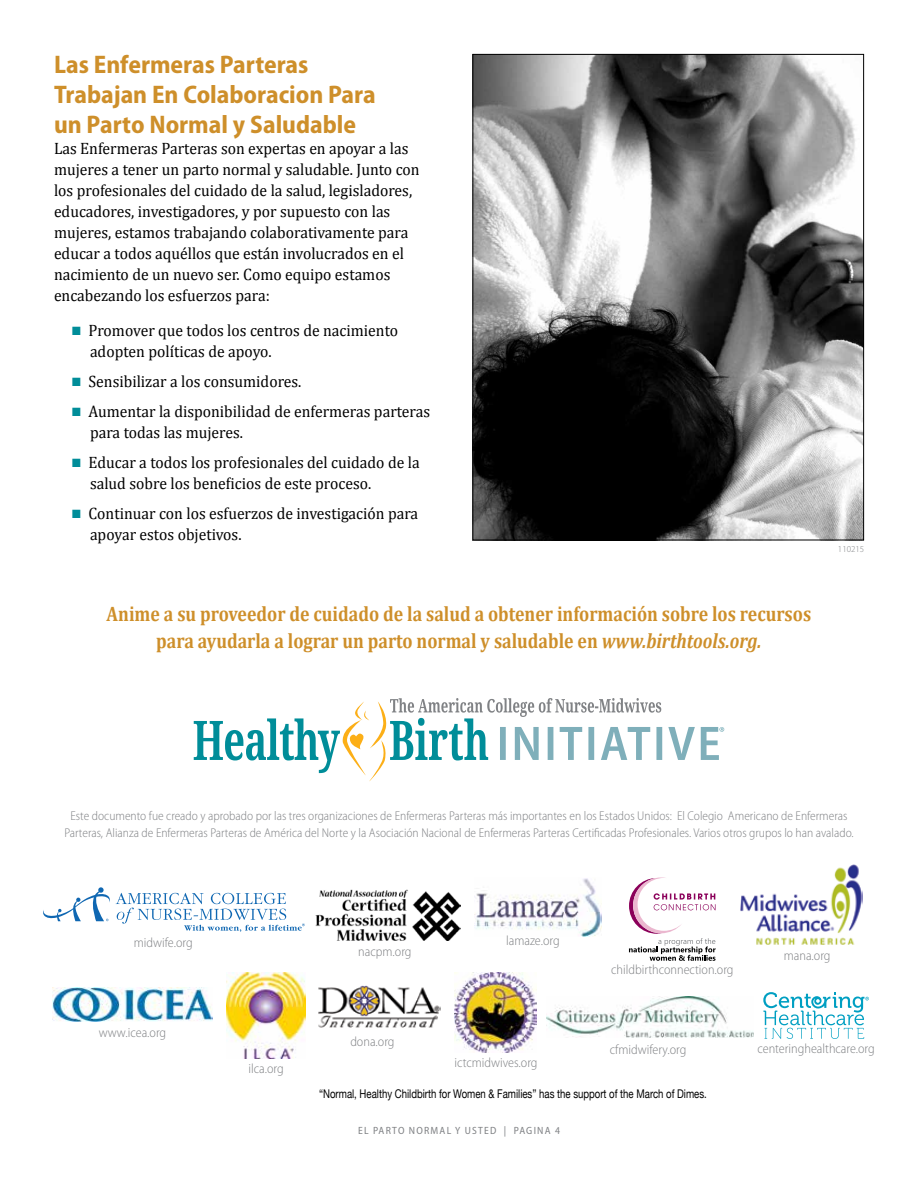
<style>
.page{position:relative;width:918px;height:1188px;background:#fff}
.page>*{position:absolute;margin:0;border:0;box-sizing:border-box;transform-origin:0 0}
.t1{font:700 semi-condensed 25.5px/30px "Myriad Pro";color:#ce8f2a}
.t2{font:700 21px/27px "Cambria";color:#ce8f2a;text-align:center;scale:.85 1}
.t3{font:16.5px/21px "Cambria";color:#000;scale:.95 1}
.t4{font:300 semi-condensed 13.5px "Myriad Pro";color:#808285}
.t5{font:300 semi-condensed 12.75px/17.2px "Myriad Pro";color:#808285;text-align:center}
.t6{font:12px "Helvetica Neue";color:#000;scale:.8 1}
.t7{font:semi-condensed 10.5px "Myriad Pro";letter-spacing:.12em;color:#808285}
.t8{font:300 9px "Myriad Pro";color:#808285}
.s1{color:#008d99}
.s2{font-style:italic}
</style>
<div class="page">
<img style="left:474px;top:56px;width:388px;height:482px">
<svg style="left:43px;top:887px;width:67px;height:34px"></svg>
<svg style="left:116px;top:893px;width:189px;height:39px"></svg>
<img style="left:740px;top:864px;width:123px;height:81px">
<img style="left:315px;top:889px;width:146px;height:52px">
<img style="left:455px;top:973px;width:81px;height:80px">
<img style="left:475px;top:878px;width:126px;height:59px">
<img style="left:318px;top:986px;width:122px;height:42px">
<img style="left:227px;top:973px;width:78px;height:86px">
<svg style="left:763px;top:992px;width:106px;height:47px"></svg>
<img style="left:547px;top:996px;width:206px;height:42px">
<svg style="left:629px;top:877px;width:87px;height:84px"></svg>
<img style="left:52px;top:987px;width:161px;height:35px">
<svg style="left:194px;top:698px;width:530px;height:84px"></svg>
<h1 class="t1" style="left:54px;top:50px;width:323px">Las Enfermeras Parteras<br>Trabajan En Colaboracion Para un Parto Normal y Saludable</h1>
<p class="t3" style="left:54px;top:138px;width:386px">Las Enfermeras Parteras son expertas en apoyar a las mujeres a tener un parto normal y saludable. Junto con los profesionales del cuidado de la salud, legisladores, educadores, investigadores, y por supuesto con las mujeres, estamos trabajando colaborativamente para educar a todos aquéllos que están involucrados en el nacimiento de un nuevo ser. Como equipo estamos encabezando los esfuerzos para:</p>
<p class="t3" style="left:90px;top:319px;width:326px;text-indent:-18px"><span class="s1">■</span> Promover que todos los centros de nacimiento adopten políticas de apoyo.</p>
<p class="t3" style="left:72px;top:370px;width:243px"><span class="s1">■</span> Sensibilizar a los consumidores.</p>
<p class="t3" style="left:90px;top:400px;width:360px;text-indent:-18px"><span class="s1">■</span> Aumentar la disponibilidad de enfermeras parteras para todas las mujeres.</p>
<p class="t3" style="left:90px;top:451px;width:349px;text-indent:-18px"><span class="s1">■</span> Educar a todos los profesionales del cuidado de la salud sobre los beneficios de este proceso.</p>
<p class="t3" style="left:90px;top:502px;width:347px;text-indent:-18px"><span class="s1">■</span> Continuar con los esfuerzos de investigación para apoyar estos objetivos.</p>
<p class="t2" style="left:107px;top:600px;width:830px">Anime a su proveedor de cuidado de la salud a obtener información sobre los recursos para ayudarla a lograr un parto normal y saludable en <span class="s2">www.birthtools.org.</span></p>
<p class="t8" style="left:838px;top:544px;width:28px">110215</p>
<p class="t5" style="left:64px;top:807px;width:791px">Este documento fue creado y aprobado por las tres organizaciones de Enfermeras Parteras más importantes en los Estados Unidos: El Colegio Americano de Enfermeras<br>Parteras, Alianza de Enfermeras Parteras de América del Norte y la Asociación Nacional de Enfermeras Parteras Certificadas Profesionales. Varios otros grupos lo han avalado.</p>
<p class="t4" style="left:134px;top:935px;width:60px">midwife.org</p>
<p class="t4" style="left:99px;top:1026px;width:69px">www.icea.org</p>
<p class="t4" style="left:248px;top:1061px;width:37px">ilca.org</p>
<p class="t4" style="left:358px;top:945px;width:55px">nacpm.org</p>
<p class="t4" style="left:350px;top:1035px;width:46px">dona.org</p>
<p class="t4" style="left:506px;top:933px;width:55px">lamaze.org</p>
<p class="t4" style="left:455px;top:1055px;width:84px">ictcmidwives.org</p>
<p class="t4" style="left:611px;top:962px;width:124px">childbirthconnection.org</p>
<p class="t4" style="left:610px;top:1042px;width:78px">cfmidwifery.org</p>
<p class="t6" style="left:319px;top:1085px;width:486px">“Normal, Healthy Childbirth for Women &amp; Families” has the support of the March of Dimes.</p>
<p class="t7" style="left:358px;top:1125px;width:203px">EL PARTO NORMAL Y USTED | PAGINA 4</p>
<p class="t4" style="left:784px;top:948px;width:48px">mana.org</p>
<p class="t4" style="left:757px;top:1041px;width:119px">centeringhealthcare.org</p>
</div>
